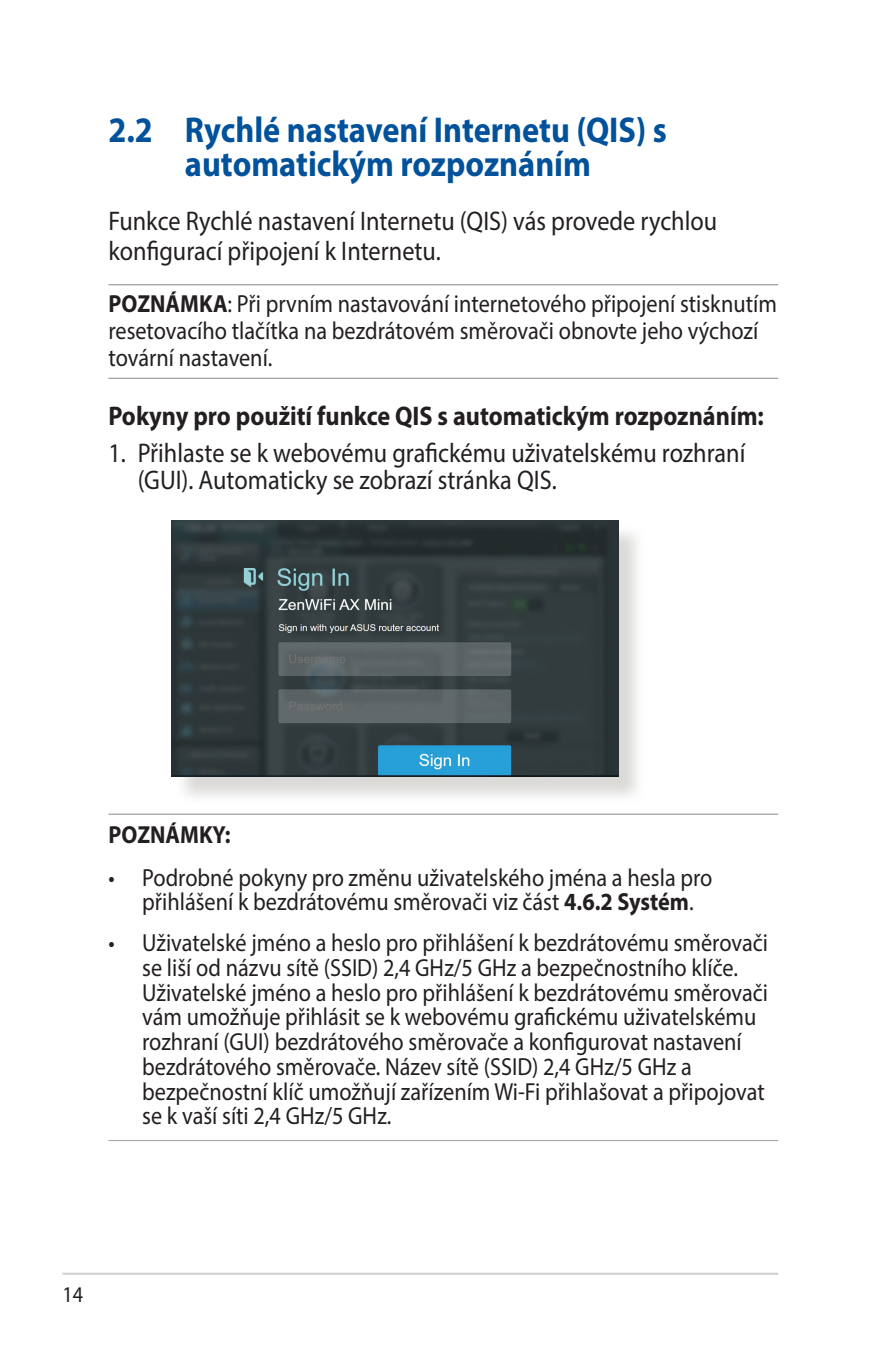
<style>
.page{position:relative;width:893px;height:1346px;background:#fff}
.page>*{position:absolute;margin:0;border:0;box-sizing:border-box;transform-origin:0 0}
.WL_Header_1{font:700 36px/33.8px "Myriad Pro";color:#01529a;text-align:center;scale:.9 1}
.WL_Body_Text_-_List{font:27px/27px "Myriad Pro";color:#231f20;scale:.9 1}
.WL_Body_Text{font:27px/29.2px "Myriad Pro";color:#231f20;scale:.9 1}
.WL_Body_Text_-_List-2{font:700 27px "Myriad Pro";color:#231f20;scale:.9 1}
.WL_Message_List_3{font:24.75px/24.8px "Myriad Pro";color:#231f20;scale:.9 1}
.WL_Message{font:24.75px/27px "Myriad Pro";color:#231f20;scale:.9 1}
.WL_Message_List_2{font:24.75px/24.8px "Myriad Pro";color:#231f20;scale:.9 1}
.WL_Message_List_1{font:700 24.75px "Myriad Pro";color:#231f20;scale:.9 1}
.t1{font:22.5px "Myriad Pro";color:#231f20;scale:.9 1}
.s1{font-weight:700}
</style>
<div class="page">
<hr style="left:63px;top:1272px;width:715px;height:3px;background:#d1d2d4">
<hr style="left:108px;top:284px;width:670px;height:1px;background:#939598">
<hr style="left:108px;top:378px;width:670px;height:1px;background:#939598">
<hr style="left:108px;top:813px;width:670px;height:2px;background:#939598">
<hr style="left:108px;top:1140px;width:670px;height:1px;background:#a8a9ad">
<div style="left:175px;top:524px;width:471px;height:281px;background:#cfcecb;opacity:.75"></div>
<img style="left:171px;top:520px;width:447px;height:257px">
<p class="WL_Header_1" style="left:108px;top:112px;width:622px">2.2 Rychlé nastavení Internetu (QIS) s automatickým rozpoznáním</p>
<p class="WL_Body_Text" style="left:108px;top:206px;width:678px">Funkce Rychlé nastavení Internetu (QIS) vás provede rychlou konfigurací připojení k Internetu.</p>
<p class="WL_Message" style="left:108px;top:290px;width:744px"><span class="s1">POZNÁMKA</span>: Při prvním nastavování internetového připojení stisknutím resetovacího tlačítka na bezdrátovém směrovači obnovte jeho výchozí tovární nastavení.</p>
<p class="WL_Body_Text_-_List-2" style="left:108px;top:398px;width:730px">Pokyny pro použití funkce QIS s automatickým rozpoznáním:</p>
<p class="WL_Body_Text_-_List" style="left:138px;top:439px;width:677px;text-indent:-29px">1. Přihlaste se k webovému grafickému uživatelskému rozhraní (GUI). Automaticky se zobrazí stránka QIS.</p>
<p class="WL_Message_List_1" style="left:108px;top:818px;width:137px">POZNÁMKY:</p>
<p class="WL_Message_List_2" style="left:142px;top:864px;width:635px;text-indent:-34px">• Podrobné pokyny pro změnu uživatelského jména a hesla pro přihlášení k bezdrátovému směrovači viz část <span class="s1">4.6.2 Systém</span>.</p>
<p class="WL_Message_List_3" style="left:142px;top:930px;width:697px;text-indent:-34px">• Uživatelské jméno a heslo pro přihlášení k bezdrátovému směrovači se liší od názvu sítě (SSID) 2,4 GHz/5 GHz a bezpečnostního klíče.<br>Uživatelské jméno a heslo pro přihlášení k bezdrátovému směrovači vám umožňuje přihlásit se k webovému grafickému uživatelskému rozhraní (GUI) bezdrátového směrovače a konfigurovat nastavení bezdrátového směrovače. Název sítě (SSID) 2,4 GHz/5 GHz a bezpečnostní klíč umožňují zařízením Wi-Fi přihlašovat a připojovat se k vaší síti 2,4 GHz/5 GHz.</p>
<p class="t1" style="left:63px;top:1281px;width:25px">14</p>
</div>
